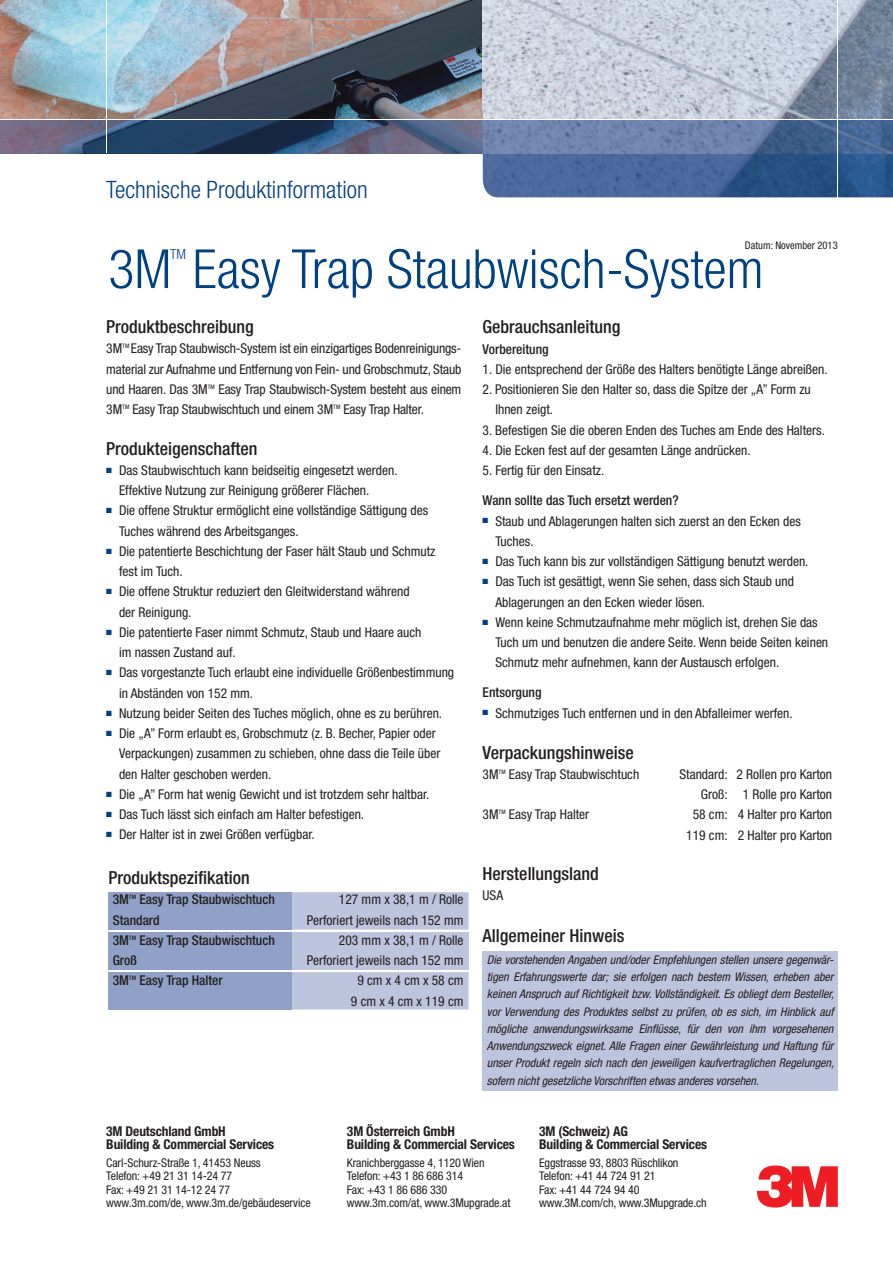
<style>
.page{position:relative;width:893px;height:1263px;background:#fff}
.page>*{position:absolute;margin:0;border:0;box-sizing:border-box;transform-origin:0 0}
.t1{font:60px "Logo 3 Mps";color:#ee1d23}
.t2{font:300 condensed 54px "Helvetica Neue";color:#014081}
.t3{font:300 condensed 24px "Helvetica Neue";color:#014081}
.t4{font:500 condensed 18px "Helvetica Neue";color:#231f20}
.t5{font:300 condensed 13.95px "Helvetica Neue";color:#014081}
.t6{font:condensed 13.5px/20.2px "Helvetica Neue";color:#231f20}
.t7{font:500 condensed 13.5px "Helvetica Neue";color:#231f20}
.t8{font:700 condensed 13.5px/13.5px "Helvetica Neue";letter-spacing:-.01em;color:#231f20}
.t9{font:italic condensed 12px/17.2px "Helvetica Neue";letter-spacing:-.005em;color:#231f20;text-align:justify}
.t10{font:condensed 12px/13.5px "Helvetica Neue";letter-spacing:-.01em;color:#231f20}
.t11{font:condensed 10.5px "Helvetica Neue";color:#231f20}
</style>
<div class="page">
<img style="left:0;top:0;width:483px;height:153px">
<svg style="left:483px;top:0;width:410px;height:153px;background:#a6b2c6"></svg>
<img style="left:483px;top:153px;width:410px;height:44px">
<hr style="left:0;top:119px;width:893px;height:1px;background:#fff">
<hr style="left:837px;top:0;width:1px;height:198px;background:#fff">
<hr style="left:106px;top:0;width:1px;height:153px;background:#fff">
<div style="left:292px;top:892px;width:177px;height:37px;background:#bdc4dd"></div>
<div style="left:108px;top:892px;width:184px;height:37px;background:#90a0c6"></div>
<div style="left:292px;top:932px;width:177px;height:37px;background:#bdc4dd"></div>
<div style="left:108px;top:932px;width:184px;height:37px;background:#90a0c6"></div>
<div style="left:292px;top:972px;width:177px;height:37px;background:#bdc4dd"></div>
<div style="left:108px;top:972px;width:184px;height:37px;background:#90a0c6"></div>
<div style="left:483px;top:951px;width:355px;height:139px;background:#bdc4dd"></div>
<h3 class="t3" style="left:106px;top:175px;width:263px">Technische Produktinformation</h3>
<p class="t11" style="left:745px;top:240px;width:94px">Datum: November 2013</p>
<h2 class="t2" style="left:108px;top:238px;width:657px">3M Easy Trap Staubwisch-System</h2>
<p class="t5" style="left:170px;top:246px;width:17px">TM</p>
<h3 class="t4" style="left:106px;top:316px;width:149px">Produktbeschreibung</h3>
<p class="t6" style="left:106px;top:338px;width:357px;text-align:justify">3M<sup>TM</sup> Easy Trap Staubwisch-System ist ein einzigartiges Bodenreinigungs&shy;material zur Aufnahme und Entfernung von Fein- und Grobschmutz, Staub und Haaren. Das 3M<sup>TM</sup> Easy Trap Staubwisch-System besteht aus einem 3M<sup>TM</sup> Easy Trap Staubwischtuch und einem 3M<sup>TM</sup> Easy Trap Halter.</p>
<h3 class="t4" style="left:106px;top:437px;width:153px">Produkteigenschaften</h3>
<p class="t6" style="left:119px;top:460px;width:280px;text-indent:-13px"><sup>■</sup> Das Staubwischtuch kann beidseitig eingesetzt werden.<br>Effektive Nutzung zur Reinigung größerer Flächen.</p>
<p class="t6" style="left:119px;top:500px;width:311px;text-indent:-13px"><sup>■</sup> Die offene Struktur ermöglicht eine vollständige Sättigung des<br>Tuches während des Arbeitsganges.</p>
<p class="t6" style="left:119px;top:541px;width:318px;text-indent:-13px"><sup>■</sup> Die patentierte Beschichtung der Faser hält Staub und Schmutz fest im Tuch.</p>
<p class="t6" style="left:119px;top:581px;width:292px;text-indent:-13px"><sup>■</sup> Die offene Struktur reduziert den Gleitwiderstand während der Reinigung.</p>
<p class="t6" style="left:119px;top:622px;width:304px;text-indent:-13px"><sup>■</sup> Die patentierte Faser nimmt Schmutz, Staub und Haare auch im nassen Zustand auf.</p>
<p class="t6" style="left:119px;top:662px;width:337px;text-indent:-13px"><sup>■</sup> Das vorgestanzte Tuch erlaubt eine individuelle Größenbestimmung in Abständen von 152 mm.</p>
<p class="t6" style="left:106px;top:703px;width:337px"><sup>■</sup> Nutzung beider Seiten des Tuches möglich, ohne es zu berühren.</p>
<p class="t6" style="left:119px;top:723px;width:323px;text-indent:-13px"><sup>■</sup> Die „A” Form erlaubt es, Grobschmutz (z. B. Becher, Papier oder<br>Verpackungen) zusammen zu schieben, ohne dass die Teile über den Halter geschoben werden.</p>
<p class="t6" style="left:106px;top:784px;width:324px"><sup>■</sup> Die „A” Form hat wenig Gewicht und ist trotzdem sehr haltbar.</p>
<p class="t6" style="left:106px;top:804px;width:259px"><sup>■</sup> Das Tuch lässt sich einfach am Halter befestigen.</p>
<p class="t6" style="left:106px;top:824px;width:210px"><sup>■</sup> Der Halter ist in zwei Größen verfügbar.</p>
<h3 class="t4" style="left:108px;top:867px;width:143px">Produktspezifikation</h3>
<p class="t7" style="left:113px;top:891px;width:164px">3M<sup>TM</sup> Easy Trap Staubwischtuch</p>
<p class="t6" style="left:339px;top:889px;width:126px">127 mm x 38,1 m / Rolle</p>
<p class="t7" style="left:113px;top:912px;width:48px">Standard</p>
<p class="t6" style="left:307px;top:910px;width:158px">Perforiert jeweils nach 152 mm</p>
<p class="t7" style="left:113px;top:932px;width:164px">3M<sup>TM</sup> Easy Trap Staubwischtuch</p>
<p class="t6" style="left:339px;top:930px;width:126px">203 mm x 38,1 m / Rolle</p>
<p class="t7" style="left:113px;top:952px;width:26px">Groß</p>
<p class="t6" style="left:307px;top:950px;width:158px">Perforiert jeweils nach 152 mm</p>
<p class="t7" style="left:113px;top:972px;width:112px">3M<sup>TM</sup> Easy Trap Halter</p>
<p class="t6" style="left:351px;top:970px;width:114px;text-align:center">9 cm x 4 cm x 58 cm<br>9 cm x 4 cm x 119 cm</p>
<h3 class="t4" style="left:483px;top:316px;width:139px">Gebrauchsanleitung</h3>
<p class="t7" style="left:483px;top:341px;width:68px">Vorbereitung</p>
<p class="t6" style="left:483px;top:359px;width:347px">1. Die entsprechend der Größe des Halters benötigte Länge abreißen.</p>
<p class="t6" style="left:495px;top:379px;width:317px;text-indent:-13px">2. Positionieren Sie den Halter so, dass die Spitze der „A” Form zu<br>Ihnen zeigt.</p>
<p class="t6" style="left:483px;top:420px;width:344px">3. Befestigen Sie die oberen Enden des Tuches am Ende des Halters.</p>
<p class="t6" style="left:483px;top:440px;width:270px">4. Die Ecken fest auf der gesamten Länge andrücken.</p>
<p class="t6" style="left:483px;top:460px;width:123px">5. Fertig für den Einsatz.</p>
<p class="t7" style="left:483px;top:492px;width:198px">Wann sollte das Tuch ersetzt werden?</p>
<p class="t6" style="left:495px;top:510px;width:307px;text-indent:-13px"><sup>■</sup> Staub und Ablagerungen halten sich zuerst an den Ecken des<br>Tuches.</p>
<p class="t6" style="left:483px;top:551px;width:327px"><sup>■</sup> Das Tuch kann bis zur vollständigen Sättigung benutzt werden.</p>
<p class="t6" style="left:495px;top:571px;width:300px;text-indent:-13px"><sup>■</sup> Das Tuch ist gesättigt, wenn Sie sehen, dass sich Staub und<br>Ablagerungen an den Ecken wieder lösen.</p>
<p class="t6" style="left:495px;top:612px;width:334px;text-indent:-13px"><sup>■</sup> Wenn keine Schmutzaufnahme mehr möglich ist, drehen Sie das<br>Tuch um und benutzen die andere Seite. Wenn beide Seiten keinen<br>Schmutz mehr aufnehmen, kann der Austausch erfolgen.</p>
<p class="t7" style="left:483px;top:684px;width:60px">Entsorgung</p>
<p class="t6" style="left:483px;top:702px;width:312px"><sup>■</sup> Schmutziges Tuch entfernen und in den Abfalleimer werfen.</p>
<h3 class="t4" style="left:483px;top:742px;width:153px">Verpackungshinweise</h3>
<p class="t6" style="left:483px;top:764px;width:158px">3M<sup>TM</sup> Easy Trap Staubwischtuch</p>
<p class="t6" style="left:679px;top:764px;width:154px;text-align:right">Standard: 2 Rollen pro Karton<br>Groß: 1 Rolle pro Karton</p>
<p class="t6" style="left:483px;top:804px;width:108px">3M<sup>TM</sup> Easy Trap Halter</p>
<p class="t6" style="left:686px;top:804px;width:147px;text-align:center">58 cm: 4 Halter pro Karton<br>119 cm: 2 Halter pro Karton</p>
<h3 class="t4" style="left:483px;top:863px;width:118px">Herstellungsland</h3>
<p class="t6" style="left:483px;top:885px;width:22px">USA</p>
<h3 class="t4" style="left:483px;top:925px;width:143px">Allgemeiner Hinweis</h3>
<p class="t9" style="left:487px;top:951px;width:349px">Die vorstehenden Angaben und/oder Empfehlungen stellen unsere gegenwär&shy;tigen Erfahrungswerte dar; sie erfolgen nach bestem Wissen, erheben aber keinen Anspruch auf Richtigkeit bzw. Vollständigkeit. Es obliegt dem Besteller, vor Verwendung des Produktes selbst zu prüfen, ob es sich, im Hinblick auf mögliche anwendungswirksame Einflüsse, für den von ihm vorgesehenen Anwendungszweck eignet. Alle Fragen einer Gewährleistung und Haftung für unser Produkt regeln sich nach den jeweiligen kaufvertraglichen Regelungen, sofern nicht gesetzliche Vorschriften etwas anderes vorsehen.</p>
<p class="t8" style="left:106px;top:1124px;width:169px">3M Deutschland GmbH<br>Building &amp; Commercial Services</p>
<p class="t10" style="left:106px;top:1156px;width:206px">Carl-Schurz-Straße 1, 41453 Neuss<br>Telefon: +49 21 31 14-24 77<br>Fax: +49 21 31 14-12 24 77 www.3m.com/de, www.3m.de/gebäudeservice</p>
<p class="t8" style="left:347px;top:1124px;width:169px">3M Österreich GmbH<br>Building &amp; Commercial Services</p>
<p class="t10" style="left:347px;top:1156px;width:165px">Kranichberggasse 4, 1120 Wien<br>Telefon: +43 1 86 686 314<br>Fax: +43 1 86 686 330 www.3m.com/at, www.3Mupgrade.at</p>
<p class="t8" style="left:539px;top:1124px;width:169px">3M (Schweiz) AG<br>Building &amp; Commercial Services</p>
<p class="t10" style="left:539px;top:1156px;width:169px">Eggstrasse 93, 8803 Rüschlikon<br>Telefon: +41 44 724 91 21<br>Fax: +41 44 724 94 40 www.3M.com/ch, www.3Mupgrade.ch</p>
<h1 class="t1" style="left:757px;top:1157px;width:96px">3</h1>
</div>
